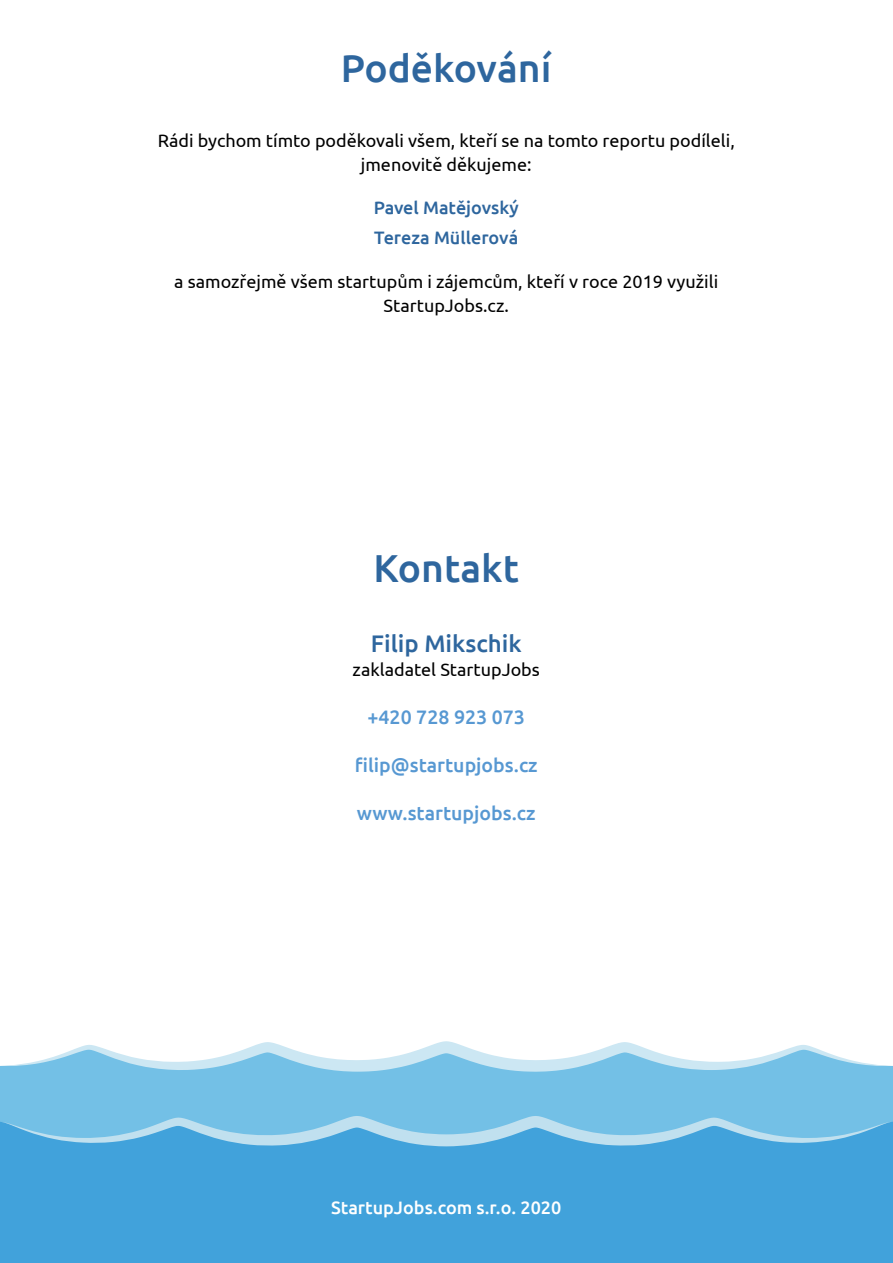
<style>
.page{position:relative;width:893px;height:1263px;background:#fff}
.page>*{position:absolute;margin:0;border:0;box-sizing:border-box;transform-origin:0 0}
.t1{font:500 39px "Ubuntu";color:#2e669e}
.t2{font:500 24px "Ubuntu";color:#2e669e}
.t3{font:500 19.5px "Ubuntu";color:#5798d2}
.t4{font:18px/24px "Ubuntu";color:#000;text-align:center}
.t5{font:500 18px/30px "Ubuntu";color:#2e669e}
.t6{font:500 18px "Ubuntu";color:#fff}
</style>
<div class="page">
<div style="left:0;top:1072px;width:893px;height:44px;background:#73c0e6"></div>
<svg style="left:0;top:1041px;width:893px;height:31px"></svg>
<div style="left:0;top:1146px;width:893px;height:117px;background:#41a2db"></div>
<svg style="left:0;top:1116px;width:893px;height:30px"></svg>
<h1 class="t1" style="left:341px;top:43px;width:212px">Poděkování</h1>
<p class="t4" style="left:158px;top:128px;width:579px">Rádi bychom tímto poděkovali všem, kteří se na tomto reportu podíleli, jmenovitě děkujeme:</p>
<p class="t5" style="left:374px;top:192px;width:146px">Pavel Matějovský<br>Tereza Müllerová</p>
<p class="t4" style="left:174px;top:269px;width:545px">a samozřejmě všem startupům i zájemcům, kteří v roce 2019 využili<br>StartupJobs.cz.</p>
<h1 class="t1" style="left:373px;top:543px;width:147px">Kontakt</h1>
<h2 class="t2" style="left:371px;top:628px;width:152px">Filip Mikschik</h2>
<p class="t4" style="left:353px;top:657px;width:189px">zakladatel StartupJobs</p>
<p class="t3" style="left:367px;top:704px;width:159px">+420 728 923 073</p>
<p class="t3" style="left:355px;top:752px;width:184px">filip@startupjobs.cz</p>
<p class="t3" style="left:357px;top:800px;width:180px">www.startupjobs.cz</p>
<p class="t6" style="left:331px;top:1196px;width:232px">StartupJobs.com s.r.o. 2020</p>
</div>
